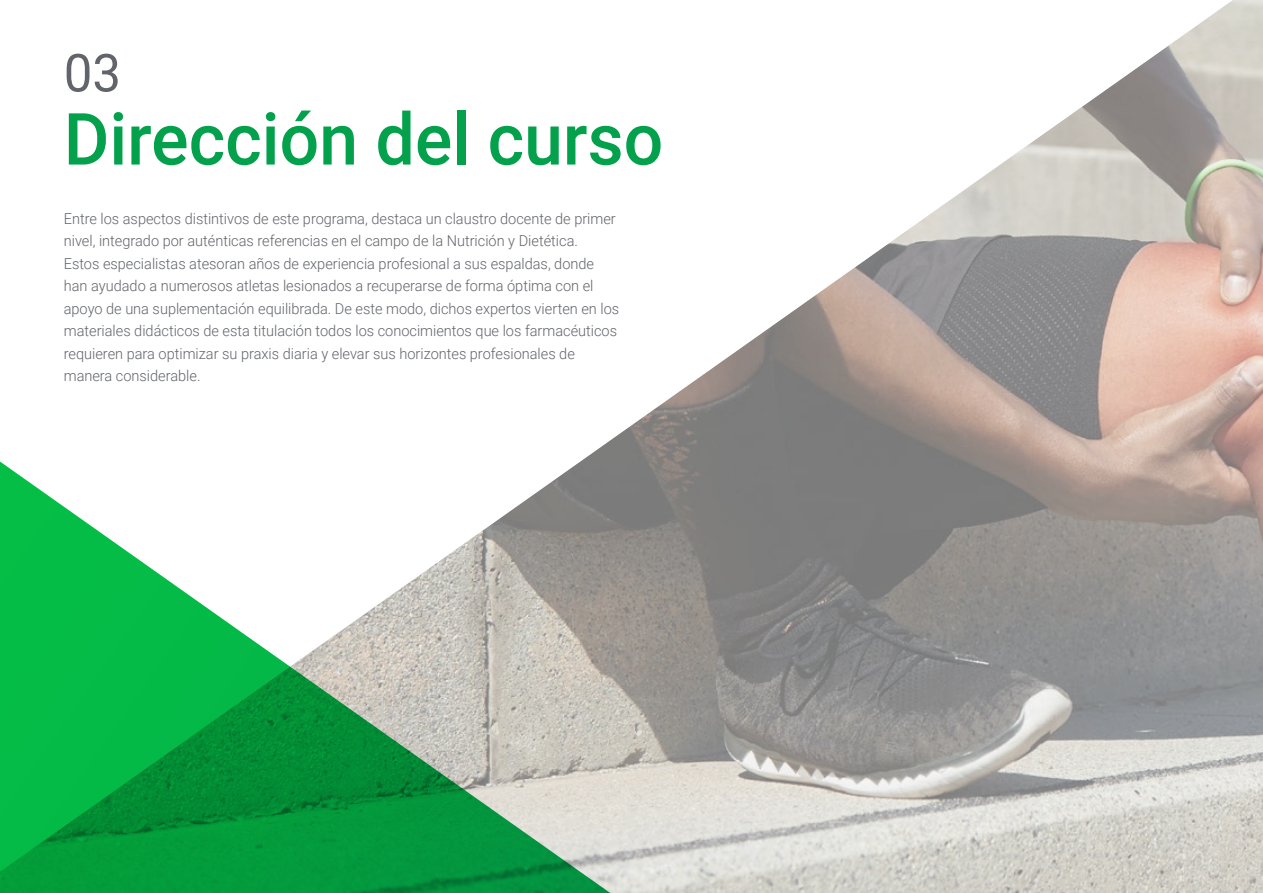
<style>
.page{position:relative;width:1263px;height:893px;background:#fff}
.page>*{position:absolute;margin:0;border:0;box-sizing:border-box;transform-origin:0 0}
.t1{font:500 72px "Roboto";color:#04a14d}
.t2{font:52.5px "Roboto";color:#61646a}
.t3{font:300 15px/22.5px "Roboto";color:#61646a}
</style>
<div class="page">
<img style="left:602px;top:0;width:661px;height:893px">
<svg style="left:0;top:446px;width:640px;height:447px"></svg>
<h2 class="t2" style="left:64px;top:36px;width:59px">03</h2>
<h1 class="t1" style="left:64px;top:89px;width:601px">Dirección del curso</h1>
<p class="t3" style="left:64px;top:207px;width:557px">Entre los aspectos distintivos de este programa, destaca un claustro docente de primer nivel, integrado por auténticas referencias en el campo de la Nutrición y Dietética.<br>Estos especialistas atesoran años de experiencia profesional a sus espaldas, donde han ayudado a numerosos atletas lesionados a recuperarse de forma óptima con el apoyo de una suplementación equilibrada. De este modo, dichos expertos vierten en los materiales didácticos de esta titulación todos los conocimientos que los farmacéuticos requieren para optimizar su praxis diaria y elevar sus horizontes profesionales de manera considerable.</p>
</div>
